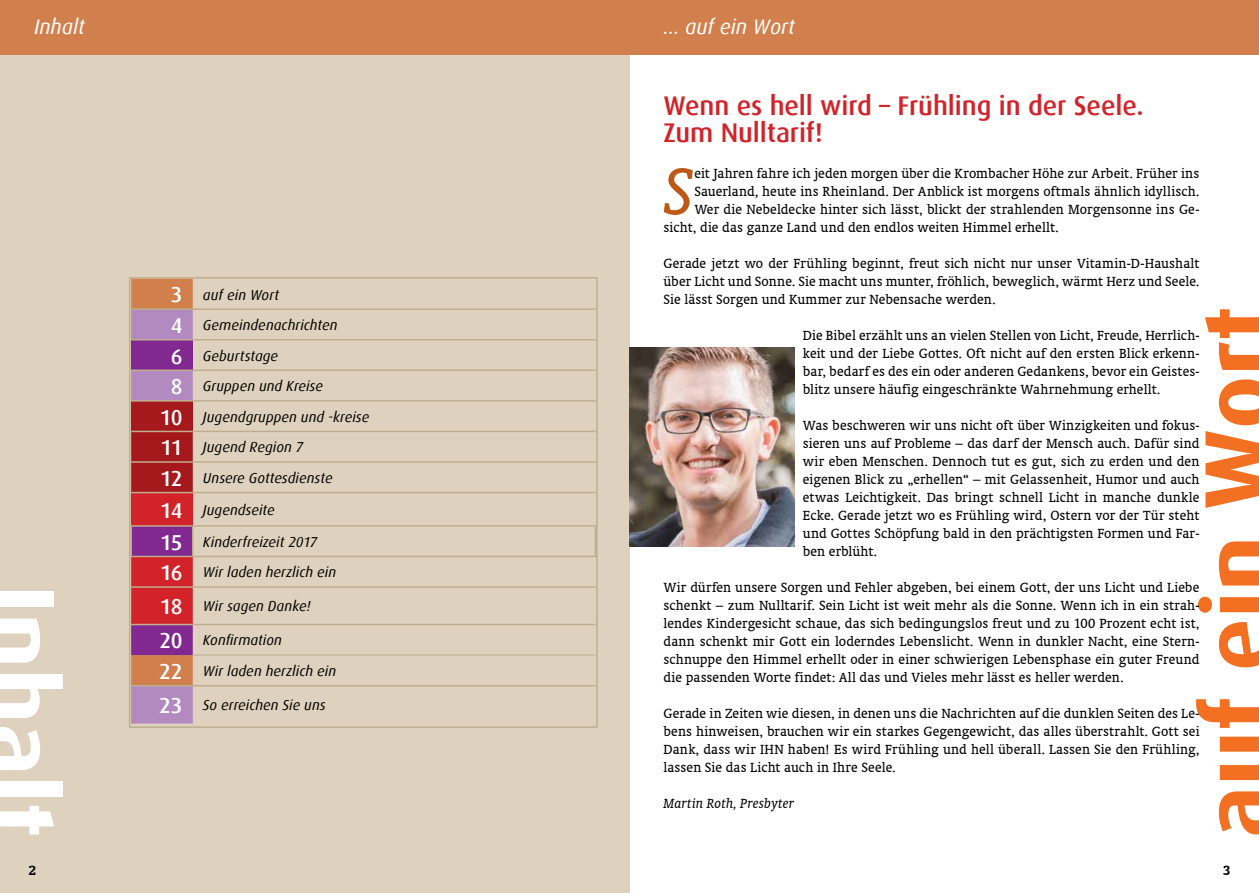
<style>
.page{position:relative;width:1259px;height:893px;background:#fff}
.page>*{position:absolute;margin:0;border:0;box-sizing:border-box;transform-origin:0 0}
.t1{font:700 96.3px "Dax";color:#f36f21}
.t2{font:700 96.3px "Dax";color:#fff}
.t3{font:italic 74.4px "Oranda BT";color:#be5817}
.t4{font:500 27px/27px "Dax";letter-spacing:-.005em;color:#d2232a}
.t5{font:italic 21px "Dax";color:#fff}
.t6{font:15px/18px "Oranda BT";letter-spacing:.005em;color:#000;text-align:justify}
.t7{font:italic 15px "Oranda BT";letter-spacing:.01em;color:#000}
.t8{font:700 15px "Oranda BT";color:#000}
.t9{font:italic 14.4px/30.6px "Dax";letter-spacing:.01em;color:#000}
.s1{font-weight:500;font-style:normal;font-size:21.6px;color:#fff}
</style>
<div class="page">
<div style="left:0;top:0;width:629px;height:893px;background:#ded2be"></div>
<hr style="left:193px;top:308px;width:402px;height:2px;background:#bfad8e">
<hr style="left:193px;top:339px;width:402px;height:1px;background:#bfad8e">
<hr style="left:193px;top:370px;width:402px;height:1px;background:#bfad8e">
<hr style="left:193px;top:400px;width:402px;height:2px;background:#bfad8e">
<hr style="left:193px;top:431px;width:402px;height:1px;background:#bfad8e">
<hr style="left:193px;top:461px;width:402px;height:2px;background:#bfad8e">
<hr style="left:193px;top:492px;width:402px;height:1px;background:#bfad8e">
<hr style="left:193px;top:624px;width:402px;height:1px;background:#bfad8e">
<hr style="left:193px;top:685px;width:402px;height:1px;background:#bfad8e">
<hr style="left:193px;top:556px;width:403px;height:1px;background:#bfad8e">
<hr style="left:193px;top:586px;width:402px;height:2px;background:#bfad8e">
<hr style="left:193px;top:654px;width:402px;height:2px;background:#ccbca1">
<hr style="left:193px;top:525px;width:403px;height:2px;background:#bfad8e">
<svg style="left:132px;top:280px;width:61px;height:444px;background:#b14a64"></svg>
<div style="left:129px;top:277px;width:468px;height:451px;border:2px solid #bfad8e"></div>
<div style="left:0;top:0;width:629px;height:54px;background:#d1804d"></div>
<div style="left:629px;top:0;width:630px;height:54px;background:#d1804d"></div>
<img style="left:629px;top:348px;width:165px;height:198px">
<h3 class="t5" style="left:34px;top:15px;width:52px">Inhalt</h3>
<h3 class="t5" style="left:663px;top:15px;width:133px">… auf ein Wort</h3>
<h1 class="t2" style="left:75px;top:584px;width:255px;rotate:90deg">Inhalt</h1>
<p class="t9" style="left:171px;top:279px;width:110px"><span class="s1">3</span> auf ein Wort</p>
<p class="t9" style="left:171px;top:310px;width:168px"><span class="s1">4</span> Gemeindenachrichten</p>
<p class="t9" style="left:171px;top:341px;width:109px"><span class="s1">6</span> Geburtstage</p>
<p class="t9" style="left:171px;top:371px;width:154px"><span class="s1">8</span> Gruppen und Kreise</p>
<p class="t9" style="left:160px;top:402px;width:211px"><span class="s1">10</span> Jugendgruppen und -kreise</p>
<p class="t9" style="left:160px;top:432px;width:145px"><span class="s1">11</span> Jugend Region 7</p>
<p class="t9" style="left:160px;top:463px;width:174px"><span class="s1">12</span> Unsere Gottesdienste</p>
<p class="t9" style="left:160px;top:495px;width:116px"><span class="s1">14</span> Jugendseite</p>
<p class="t9" style="left:160px;top:527px;width:177px"><span class="s1">15</span> Kinderfreizeit 2017<br><span class="s1">16</span> Wir laden herzlich ein</p>
<p class="t9" style="left:160px;top:591px;width:152px"><span class="s1">18</span> Wir sagen Danke!</p>
<p class="t9" style="left:159px;top:625px;width:178px"><span class="s1">20</span> Konfirmation<br><span class="s1">22</span> Wir laden herzlich ein</p>
<p class="t9" style="left:159px;top:690px;width:168px"><span class="s1">23</span> So erreichen Sie uns</p>
<h3 class="t4" style="left:663px;top:92px;width:482px">Wenn es hell wird – Frühling in der Seele.<br>Zum Nulltarif!</h3>
<h2 class="t3" style="left:663px;top:148px;width:32px">S</h2>
<p class="t6" style="left:694px;top:164px;width:506px">eit Jahren fahre ich jeden morgen über die Krombacher Höhe zur Arbeit. Früher ins</p>
<p class="t6" style="left:694px;top:182px;width:506px">Sauerland, heute ins Rheinland. Der Anblick ist morgens oftmals ähnlich idyllisch.</p>
<p class="t6" style="left:694px;top:200px;width:506px">Wer die Nebeldecke hinter sich lässt, blickt der strahlenden Morgensonne ins Ge-</p>
<p class="t6" style="left:663px;top:218px;width:396px">sicht, die das ganze Land und den endlos weiten Himmel erhellt.</p>
<p class="t6" style="left:663px;top:254px;width:537px">Gerade jetzt wo der Frühling beginnt, freut sich nicht nur unser Vitamin-D-Haushalt über Licht und Sonne. Sie macht uns munter, fröhlich, beweglich, wärmt Herz und Seele.<br>Sie lässt Sorgen und Kummer zur Nebensache werden.</p>
<p class="t6" style="left:803px;top:326px;width:398px">Die Bibel erzählt uns an vielen Stellen von Licht, Freude, Herrlich&shy;keit und der Liebe Gottes. Oft nicht auf den ersten Blick erkenn&shy;bar, bedarf es des ein oder anderen Gedankens, bevor ein Geistes&shy;blitz unsere häufig eingeschränkte Wahrnehmung erhellt.</p>
<p class="t6" style="left:803px;top:416px;width:398px">Was beschweren wir uns nicht oft über Winzigkeiten und fokus&shy;sieren uns auf Probleme – das darf der Mensch auch. Dafür sind wir eben Menschen. Dennoch tut es gut, sich zu erden und den eigenen Blick zu „erhellen“ – mit Gelassenheit, Humor und auch etwas Leichtigkeit. Das bringt schnell Licht in manche dunkle Ecke. Gerade jetzt wo es Frühling wird, Ostern vor der Tür steht und Gottes Schöpfung bald in den prächtigsten Formen und Far&shy;ben erblüht.</p>
<p class="t6" style="left:663px;top:578px;width:537px">Wir dürfen unsere Sorgen und Fehler abgeben, bei einem Gott, der uns Licht und Liebe schenkt – zum Nulltarif. Sein Licht ist weit mehr als die Sonne. Wenn ich in ein strah&shy;lendes Kindergesicht schaue, das sich bedingungslos freut und zu 100 Prozent echt ist, dann schenkt mir Gott ein loderndes Lebenslicht. Wenn in dunkler Nacht, eine Stern&shy;schnuppe den Himmel erhellt oder in einer schwierigen Lebensphase ein guter Freund die passenden Worte findet: All das und Vieles mehr lässt es heller werden.</p>
<p class="t6" style="left:663px;top:704px;width:537px">Gerade in Zeiten wie diesen, in denen uns die Nachrichten auf die dunklen Seiten des Le&shy;bens hinweisen, brauchen wir ein starkes Gegengewicht, das alles überstrahlt. Gott sei Dank, dass wir IHN haben! Es wird Frühling und hell überall. Lassen Sie den Frühling, lassen Sie das Licht auch in Ihre Seele.</p>
<p class="t7" style="left:663px;top:795px;width:132px">Martin Roth, Presbyter</p>
<h1 class="t1" style="left:1184px;top:838px;width:533px;rotate:-90deg">auf ein Wort</h1>
<p class="t8" style="left:29px;top:861px;width:9px">2</p>
<p class="t8" style="left:1223px;top:861px;width:9px">3</p>
</div>
